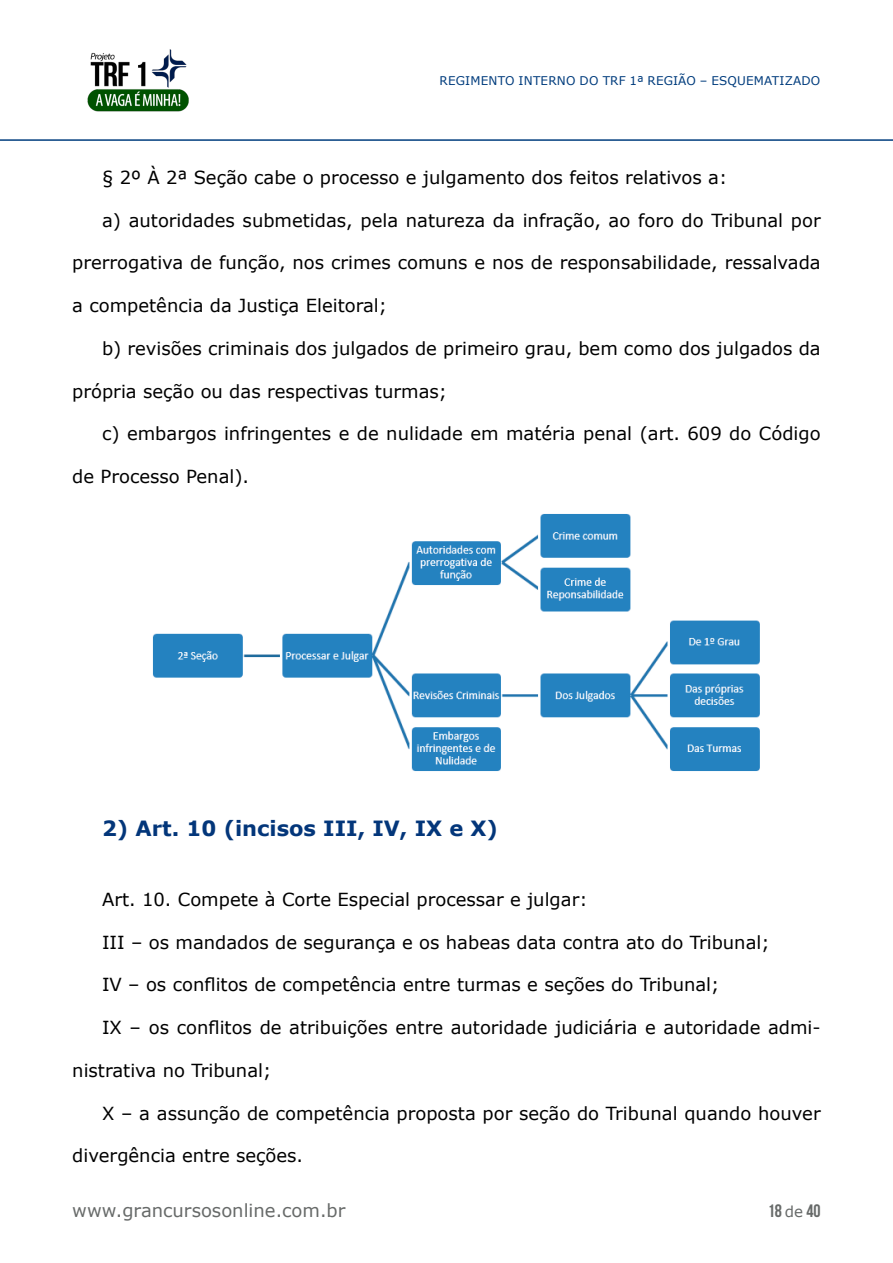
<style>
.page{position:relative;width:893px;height:1263px;background:#fff}
.page>*{position:absolute;margin:0;border:0;box-sizing:border-box;transform-origin:0 0}
.t1{font:700 21px "Verdana";color:#03367a}
.t2{font:18px "Verdana";color:#000}
.t3{font:18px "Verdana";color:#676a69}
.t4{font:700 18px "Bebas Neue";color:#676a69}
.t5{font:12px "Verdana";letter-spacing:.015em;color:#003c7d}
.s1{font-family:"Verdana";font-weight:400;font-size:15px}
</style>
<div class="page">
<hr style="left:0;top:139px;width:893px;height:2px;background:#003d7e">
<img style="left:87px;top:49px;width:102px;height:63px">
<img style="left:152px;top:514px;width:608px;height:257px">
<p class="t5" style="left:439px;top:73px;width:382px">REGIMENTO INTERNO DO TRF 1ª REGIÃO – ESQUEMATIZADO</p>
<p class="t2" style="left:102px;top:165px;width:627px">§ 2º À 2ª Seção cabe o processo e julgamento dos feitos relativos a:</p>
<p class="t2" style="left:102px;top:208px;width:720px">a) autoridades submetidas, pela natureza da infração, ao foro do Tribunal por</p>
<p class="t2" style="left:72px;top:250px;width:750px">prerrogativa de função, nos crimes comuns e nos de responsabilidade, ressalvada</p>
<p class="t2" style="left:72px;top:293px;width:316px">a competência da Justiça Eleitoral;</p>
<p class="t2" style="left:102px;top:336px;width:720px">b) revisões criminais dos julgados de primeiro grau, bem como dos julgados da</p>
<p class="t2" style="left:72px;top:379px;width:376px">própria seção ou das respectivas turmas;</p>
<p class="t2" style="left:102px;top:421px;width:720px">c) embargos infringentes e de nulidade em matéria penal (art. 609 do Código</p>
<p class="t2" style="left:72px;top:464px;width:178px">de Processo Penal).</p>
<p class="t1" style="left:102px;top:813px;width:397px">2) Art. 10 (incisos III, IV, IX e X)</p>
<p class="t2" style="left:102px;top:887px;width:487px">Art. 10. Compete à Corte Especial processar e julgar:</p>
<p class="t2" style="left:102px;top:929px;width:669px">III – os mandados de segurança e os habeas data contra ato do Tribunal;</p>
<p class="t2" style="left:102px;top:972px;width:619px">IV – os conflitos de competência entre turmas e seções do Tribunal;</p>
<p class="t2" style="left:102px;top:1015px;width:720px">IX – os conflitos de atribuições entre autoridade judiciária e autoridade admi-</p>
<p class="t2" style="left:72px;top:1058px;width:200px">nistrativa no Tribunal;</p>
<p class="t2" style="left:102px;top:1100px;width:720px">X – a assunção de competência proposta por seção do Tribunal quando houver</p>
<p class="t2" style="left:72px;top:1143px;width:232px">divergência entre seções.</p>
<p class="t3" style="left:72px;top:1198px;width:275px">www.grancursosonline.com.br</p>
<p class="t4" style="left:768px;top:1201px;width:54px">18 <span class="s1">de</span> 40</p>
</div>
